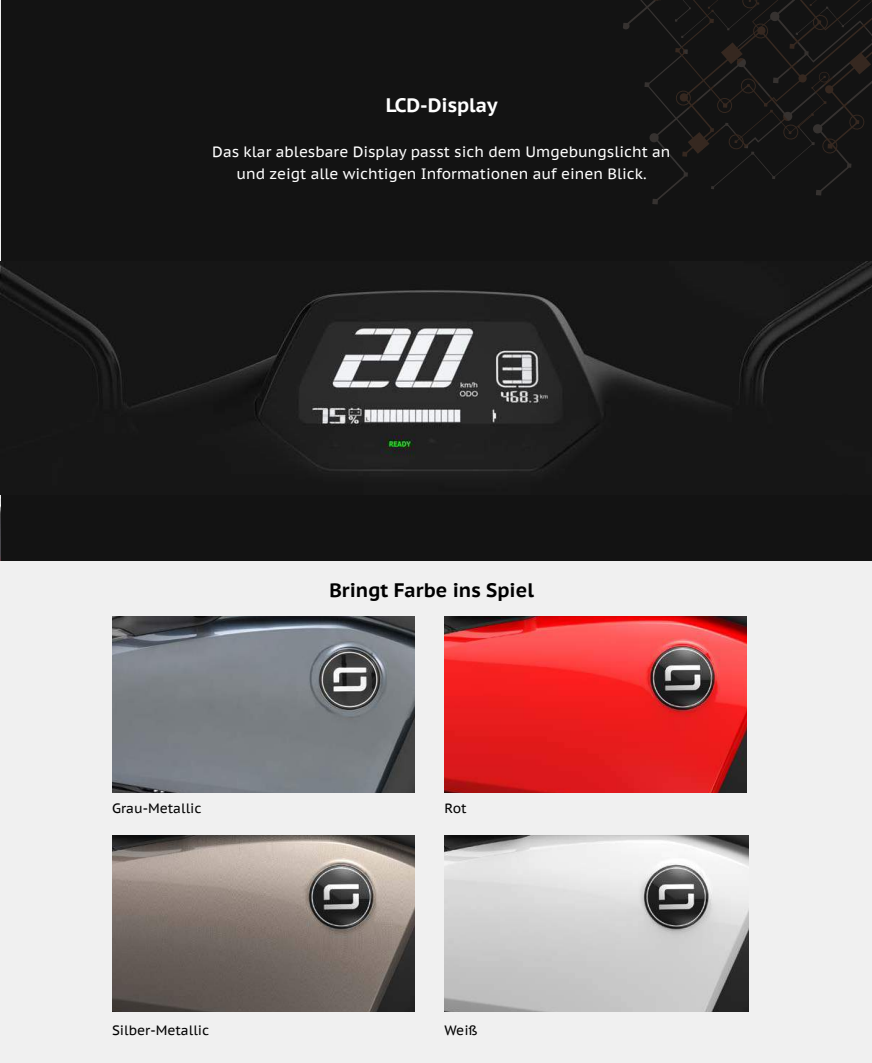
<style>
.page{position:relative;width:872px;height:1063px;background:#131313}
.page>*{position:absolute;margin:0;border:0;box-sizing:border-box;transform-origin:0 0}
.t1{font:700 19.5px "PT Sans Caption";color:#000}
.t2{font:700 19.5px "PT Sans Caption";color:#fff}
.t3{font:15px/22.5px "PT Sans Caption";color:#fff;text-align:center}
.t4{font:13.5px "PT Sans Caption";color:#000}
</style>
<div class="page">
<div style="left:0;top:561px;width:872px;height:502px;background:#f0f0f0"></div>
<img style="left:623px;top:0;width:249px;height:204px">
<img style="left:0;top:0;width:1px;height:561px">
<img style="left:112px;top:616px;width:302px;height:176px">
<img style="left:444px;top:617px;width:302px;height:175px">
<img style="left:112px;top:836px;width:302px;height:175px">
<img style="left:444px;top:836px;width:304px;height:175px">
<img style="left:0;top:261px;width:872px;height:234px">
<h1 class="t2" style="left:386px;top:92px;width:113px">LCD-Display</h1>
<p class="t3" style="left:212px;top:140px;width:460px">Das klar ablesbare Display passt sich dem Umgebungslicht an und zeigt alle wichtigen Informationen auf einen Blick.</p>
<p class="t4" style="left:112px;top:799px;width:91px">Grau-Metallic</p>
<p class="t4" style="left:112px;top:1021px;width:99px">Silber-Metallic</p>
<h1 class="t1" style="left:329px;top:577px;width:206px">Bringt Farbe ins Spiel</h1>
<p class="t4" style="left:444px;top:799px;width:24px">Rot</p>
<p class="t4" style="left:444px;top:1021px;width:35px">Weiß</p>
</div>
